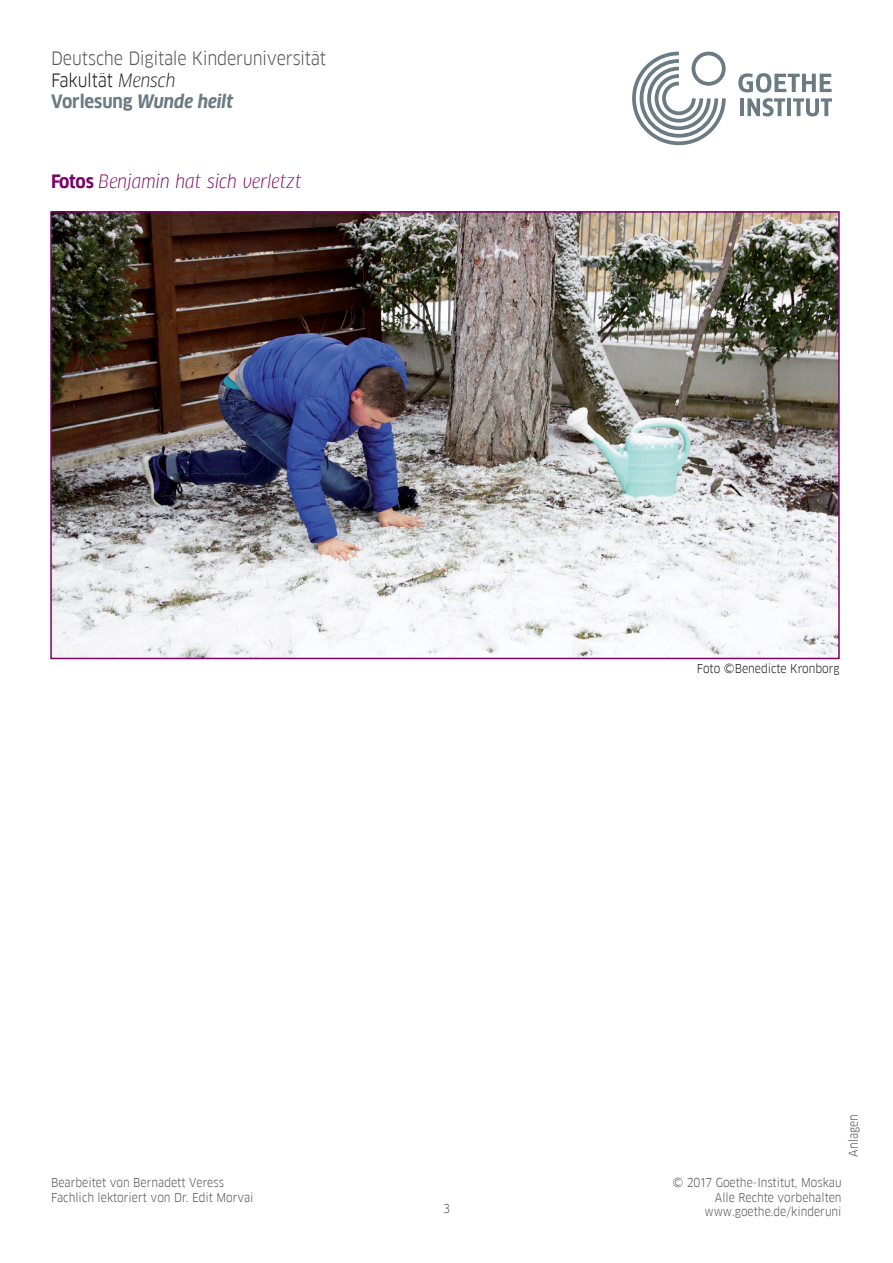
<style>
.page{position:relative;width:893px;height:1263px;background:#fff}
.page>*{position:absolute;margin:0;border:0;box-sizing:border-box;transform-origin:0 0}
.t1{font:18px/21.6px "Goethe FF Clan";letter-spacing:-.015em;color:#57585a}
.t2{font:italic 18px "Goethe FF Clan";color:#7b0364}
.t3{font:12px "Goethe FF Clan";color:#57585a}
.t4{font:12px "Goethe FF Clan";color:#231f20}
.s1{color:#231f20}
.s2{font-style:italic;color:#231f20}
.s3{font-weight:700;color:#6b7a83}
.s4{font-weight:700;font-style:italic;color:#6b7a83}
.s5{font-weight:700;font-style:normal}
</style>
<div class="page">
<svg style="left:632px;top:52px;width:94px;height:93px"></svg>
<svg style="left:738px;top:73px;width:94px;height:43px"></svg>
<img style="left:53px;top:214px;width:784px;height:442px">
<div style="left:50px;top:211px;width:790px;height:448px;border:2px solid #7b0364"></div>
<h1 class="t1" style="left:51px;top:48px;width:277px">Deutsche Digitale Kinderuniversität<br><span class="s1">Fakultät</span> <span class="s2">Mensch<br></span><span class="s3">Vorlesung</span> <span class="s4">Wunde heilt</span></h1>
<h1 class="t2" style="left:51px;top:171px;width:252px"><span class="s5">Fotos</span> Benjamin hat sich verletzt</h1>
<p class="t4" style="left:697px;top:662px;width:144px">Foto ©Benedicte Kronborg</p>
<p class="t3" style="left:846px;top:1157px;width:44px;rotate:-90deg">Anlagen</p>
<p class="t3" style="left:51px;top:1176px;width:174px">Bearbeitet von Bernadett Veress</p>
<p class="t3" style="left:672px;top:1176px;width:171px">© 2017 Goethe-Institut, Moskau</p>
<p class="t3" style="left:51px;top:1190px;width:204px">Fachlich lektoriert von Dr. Edit Morvai</p>
<p class="t3" style="left:715px;top:1190px;width:128px">Alle Rechte vorbehalten</p>
<p class="t3" style="left:443px;top:1202px;width:8px">3</p>
<p class="t3" style="left:704px;top:1204px;width:139px">www.goethe.de/kinderuni</p>
</div>
